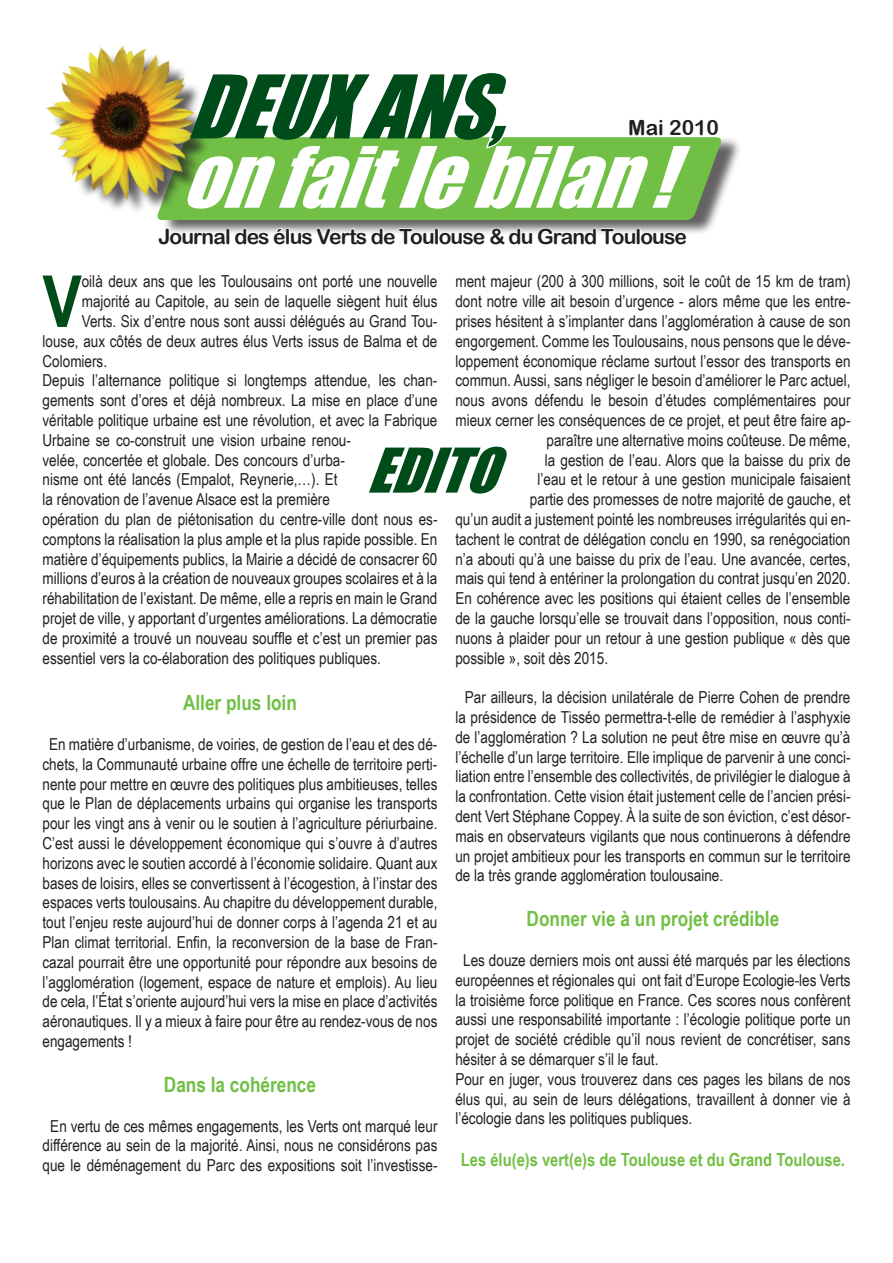
<style>
.page{position:relative;width:893px;height:1263px;background:#fff}
.page>*{position:absolute;margin:0;border:0;box-sizing:border-box;transform-origin:0 0}
.t1{font:italic 81px "Impact";color:#004b1a}
.t2{font:italic 78px "Impact";color:#fff}
.t3{font:700 71.85px "Arial Narrow";color:#004b1a}
.t4{font:italic 57px "Impact";color:#004b1a}
.t5{font:700 21px "Arial Narrow";color:#71bf44}
.t6{font:21px "Arial Rounded MT Bold";letter-spacing:-.04em;color:#231f20}
.t7{font:700 18px "Arial Narrow";color:#71bf44}
.t8{font:16.5px/19.8px "Arial Narrow";color:#231f20;text-align:justify}
</style>
<div class="page">
<div style="left:162px;top:137px;width:589px;height:105px;background:#231f20;opacity:.7"></div>
<svg style="left:228px;top:137px;width:503px;height:89px;background:#83a170"></svg>
<div style="left:49px;top:48px;width:179px;height:180px;background:#231f20;opacity:.75"></div>
<img style="left:47px;top:45px;width:157px;height:155px">
<svg style="left:157px;top:227px;width:531px;height:15px"></svg>
<svg style="left:164px;top:123px;width:551px;height:91px;background:#87c55f"></svg>
<h1 class="t1" style="left:187px;top:44px;width:362px">DEUXANS,</h1>
<p class="t6" style="left:628px;top:116px;width:92px">Mai 2010</p>
<h2 class="t2" style="left:181px;top:117px;width:532px">onfaitlebilan!</h2>
<p class="t6" style="left:158px;top:224px;width:530px">Journal des élus Verts de Toulouse &amp; du Grand Toulouse</p>
<p class="t8" style="left:455px;top:271px;width:397px">ment majeur (200 à 300 millions, soit le coût de 15 km de tram)</p>
<p class="t8" style="left:455px;top:291px;width:397px">dont notre ville ait besoin d’urgence - alors même que les entre-</p>
<p class="t8" style="left:455px;top:311px;width:397px">prises hésitent à s’implanter dans l’agglomération à cause de son</p>
<p class="t8" style="left:455px;top:330px;width:397px">engorgement. Comme les Toulousains, nous pensons que le déve-</p>
<p class="t8" style="left:455px;top:350px;width:397px">loppement économique réclame surtout l’essor des transports en</p>
<p class="t8" style="left:455px;top:370px;width:397px">commun. Aussi, sans négliger le besoin d’améliorer le Parc actuel,</p>
<p class="t8" style="left:455px;top:390px;width:397px">nous avons défendu le besoin d’études complémentaires pour</p>
<p class="t8" style="left:455px;top:410px;width:397px">mieux cerner les conséquences de ce projet, et peut être faire ap-</p>
<p class="t8" style="left:546px;top:429px;width:306px">paraître une alternative moins coûteuse. De même,</p>
<p class="t8" style="left:545px;top:449px;width:307px">la gestion de l’eau. Alors que la baisse du prix de</p>
<p class="t8" style="left:537px;top:469px;width:315px">l’eau et le retour à une gestion municipale faisaient</p>
<p class="t8" style="left:530px;top:489px;width:322px">partie des promesses de notre majorité de gauche, et</p>
<p class="t8" style="left:455px;top:509px;width:397px">qu’un audit a justement pointé les nombreuses irrégularités qui en-</p>
<p class="t8" style="left:455px;top:528px;width:397px">tachent le contrat de délégation conclu en 1990, sa renégociation</p>
<p class="t8" style="left:455px;top:548px;width:397px">n’a abouti qu’à une baisse du prix de l’eau. Une avancée, certes,</p>
<p class="t8" style="left:455px;top:568px;width:397px">mais qui tend à entériner la prolongation du contrat jusqu’en 2020.</p>
<p class="t8" style="left:455px;top:588px;width:397px">En cohérence avec les positions qui étaient celles de l’ensemble</p>
<p class="t8" style="left:455px;top:608px;width:397px">de la gauche lorsqu’elle se trouvait dans l’opposition, nous conti-</p>
<p class="t8" style="left:455px;top:627px;width:397px">nuons à plaider pour un retour à une gestion publique « dès que</p>
<p class="t8" style="left:455px;top:647px;width:154px">possible », soit dès 2015.</p>
<p class="t8" style="left:455px;top:687px;width:397px;text-indent:9px">Par ailleurs, la décision unilatérale de Pierre Cohen de prendre la présidence de Tisséo permettra-t-elle de remédier à l’asphyxie de l’agglomération ? La solution ne peut être mise en œuvre qu’à l’échelle d’un large territoire. Elle implique de parvenir à une conci&shy;liation entre l’ensemble des collectivités, de privilégier le dialogue à la confrontation. Cette vision était justement celle de l’ancien prési&shy;dent Vert Stéphane Coppey. À la suite de son éviction, c’est désor&shy;mais en observateurs vigilants que nous continuerons à défendre un projet ambitieux pour les transports en commun sur le territoire de la très grande agglomération toulousaine.</p>
<p class="t5" style="left:527px;top:903px;width:254px">Donner vie à un projet crédible</p>
<p class="t8" style="left:455px;top:950px;width:397px;text-align:left;text-indent:8px">Les douze derniers mois ont aussi été marqués par les élections européennes et régionales qui ont fait d’Europe Ecologie-les Verts la troisième force politique en France. Ces scores nous confèrent aussi une responsabilité importante : l’écologie politique porte un projet de société crédible qu’il nous revient de concrétiser, sans hésiter à se démarquer s’il le faut.<br>Pour en juger, vous trouverez dans ces pages les bilans de nos élus qui, au sein de leurs délégations, travaillent à donner vie à l’écologie dans les politiques publiques.</p>
<p class="t7" style="left:461px;top:1146px;width:386px">Les élu(e)s vert(e)s de Toulouse et du Grand Toulouse.</p>
<h3 class="t3" style="left:43px;top:247px;width:41px">V</h3>
<p class="t8" style="left:82px;top:271px;width:357px">oilà deux ans que les Toulousains ont porté une nouvelle</p>
<p class="t8" style="left:82px;top:291px;width:357px">majorité au Capitole, au sein de laquelle siègent huit élus</p>
<p class="t8" style="left:82px;top:311px;width:357px">Verts. Six d’entre nous sont aussi délégués au Grand Tou-</p>
<p class="t8" style="left:43px;top:330px;width:396px">louse, aux côtés de deux autres élus Verts issus de Balma et de</p>
<p class="t8" style="left:43px;top:350px;width:66px">Colomiers.</p>
<p class="t8" style="left:43px;top:370px;width:396px">Depuis l’alternance politique si longtemps attendue, les chan-</p>
<p class="t8" style="left:43px;top:390px;width:396px">gements sont d’ores et déjà nombreux. La mise en place d’une</p>
<p class="t8" style="left:43px;top:410px;width:396px">véritable politique urbaine est une révolution, et avec la Fabrique</p>
<p class="t8" style="left:43px;top:429px;width:310px">Urbaine se co-construit une vision urbaine renou-</p>
<p class="t8" style="left:43px;top:449px;width:304px">velée, concertée et globale. Des concours d’urba-</p>
<p class="t8" style="left:43px;top:469px;width:296px">nisme ont été lancés (Empalot, Reynerie,…). Et</p>
<p class="t8" style="left:43px;top:489px;width:289px">la rénovation de l’avenue Alsace est la première</p>
<p class="t8" style="left:43px;top:509px;width:396px">opération du plan de piétonisation du centre-ville dont nous es-</p>
<p class="t8" style="left:43px;top:528px;width:396px">comptons la réalisation la plus ample et la plus rapide possible. En</p>
<p class="t8" style="left:43px;top:548px;width:396px">matière d’équipements publics, la Mairie a décidé de consacrer 60</p>
<p class="t8" style="left:43px;top:568px;width:396px">millions d’euros à la création de nouveaux groupes scolaires et à la</p>
<p class="t8" style="left:43px;top:588px;width:396px">réhabilitation de l’existant. De même, elle a repris en main le Grand</p>
<p class="t8" style="left:43px;top:608px;width:396px">projet de ville, y apportant d’urgentes améliorations. La démocratie</p>
<p class="t8" style="left:43px;top:627px;width:396px">de proximité a trouvé un nouveau souffle et c’est un premier pas</p>
<p class="t8" style="left:43px;top:647px;width:340px">essentiel vers la co-élaboration des politiques publiques.</p>
<p class="t5" style="left:183px;top:687px;width:115px">Aller plus loin</p>
<p class="t8" style="left:43px;top:734px;width:396px;text-indent:7px">En matière d’urbanisme, de voiries, de gestion de l’eau et des dé&shy;chets, la Communauté urbaine offre une échelle de territoire perti&shy;nente pour mettre en œuvre des politiques plus ambitieuses, telles que le Plan de déplacements urbains qui organise les transports pour les vingt ans à venir ou le soutien à l’agriculture périurbaine.<br>C’est aussi le développement économique qui s’ouvre à d’autres horizons avec le soutien accordé à l’économie solidaire. Quant aux bases de loisirs, elles se convertissent à l’écogestion, à l’instar des espaces verts toulousains. Au chapitre du développement durable, tout l’enjeu reste aujourd’hui de donner corps à l’agenda 21 et au Plan climat territorial. Enfin, la reconversion de la base de Fran&shy;cazal pourrait être une opportunité pour répondre aux besoins de l’agglomération (logement, espace de nature et emplois). Au lieu de cela, l’État s’oriente aujourd’hui vers la mise en place d’activités aéronautiques. Il y a mieux à faire pour être au rendez-vous de nos engagements !</p>
<p class="t5" style="left:164px;top:1069px;width:154px">Dans la cohérence</p>
<p class="t8" style="left:43px;top:1115px;width:396px;text-align:center">En vertu de ces mêmes engagements, les Verts ont marqué leur différence au sein de la majorité. Ainsi, nous ne considérons pas que le déménagement du Parc des expositions soit l’investisse-</p>
<h3 class="t4" style="left:367px;top:426px;width:162px">EDITO</h3>
</div>
